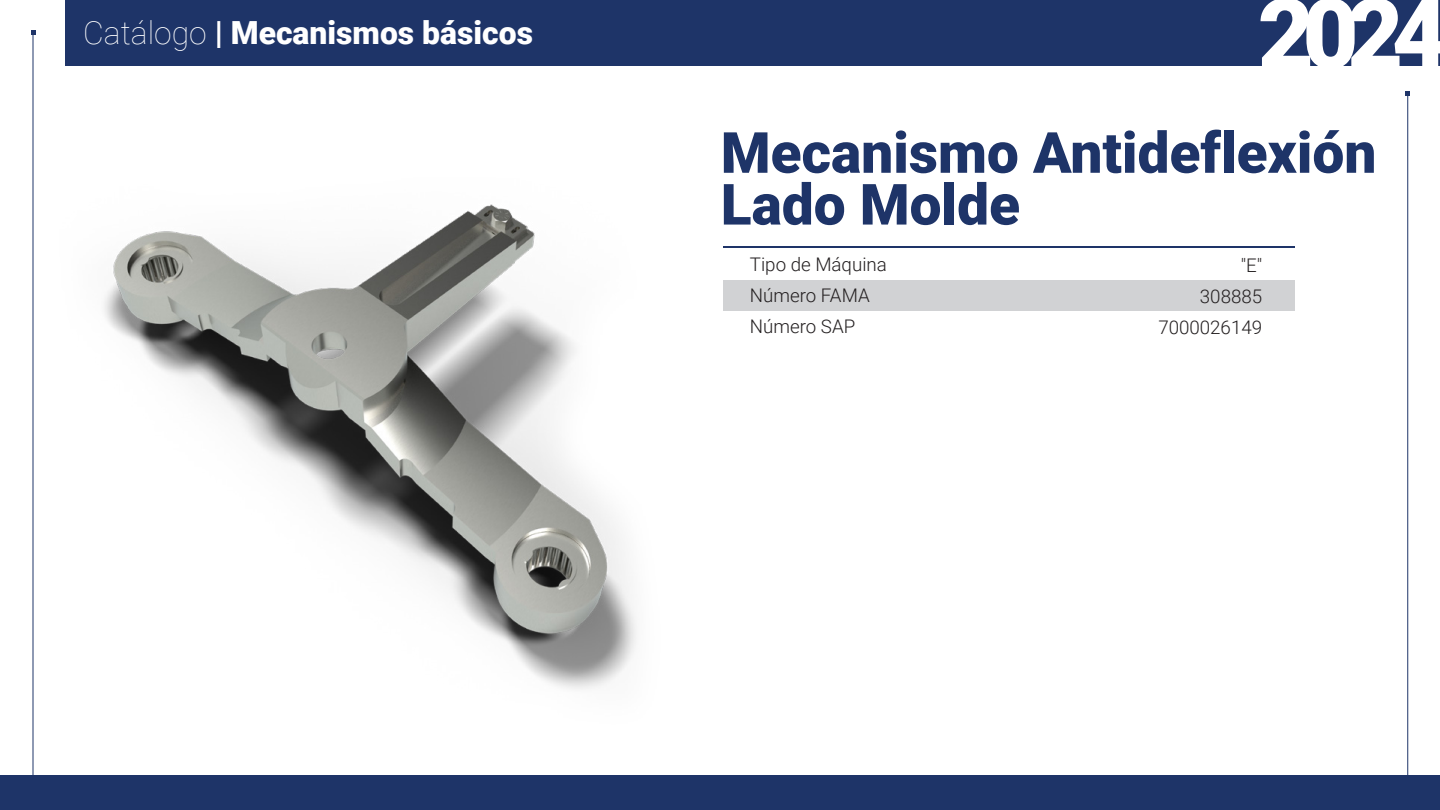
<style>
.page{position:relative;width:1440px;height:810px;background:#fff}
.page>*{position:absolute;margin:0;border:0;box-sizing:border-box;transform-origin:0 0}
.t1{font:900 97.12px "Roboto";color:#fff}
.t2{font:900 56.85px/51.8px "Roboto";color:#1e3468}
.t3{font:900 31.88px "Roboto";color:#fff}
.t4{font:300 18.75px/31.3px "Roboto";color:#231f20;text-align:right}
.s1{font-weight:100}
</style>
<div class="page">
<hr style="left:724px;top:246px;width:571px;height:2px;background:#1e3468">
<div style="left:724px;top:280px;width:571px;height:31px;background:#d1d2d4"></div>
<div style="left:65px;top:0;width:1375px;height:66px;background:#1e3468"></div>
<div style="left:0;top:776px;width:1440px;height:34px;background:#1e3468"></div>
<img style="left:104px;top:204px;width:533px;height:486px">
<hr style="left:33px;top:32px;width:1px;height:756px;background:#1e3468">
<svg style="left:31px;top:30px;width:4px;height:5px"></svg>
<hr style="left:1407px;top:93px;width:1px;height:712px;background:#1e3468">
<svg style="left:1405px;top:91px;width:5px;height:5px"></svg>
<h3 class="t3" style="left:83px;top:10px;width:451px"><span class="s1">Catálogo</span> | Mecanismos básicos</h3>
<h1 class="t1" style="left:1258px;top:-34px;width:192px">2024</h1>
<h2 class="t2" style="left:721px;top:125px;width:657px">Mecanismo Antideflexión<br>Lado Molde</h2>
<p class="t4" style="left:1158px;top:248px;width:105px">"E"<br>308885<br>7000026149</p>
<p class="t4" style="left:750px;top:248px;width:139px;text-align:left">Tipo de Máquina<br>Número FAMA<br>Número SAP</p>
</div>
